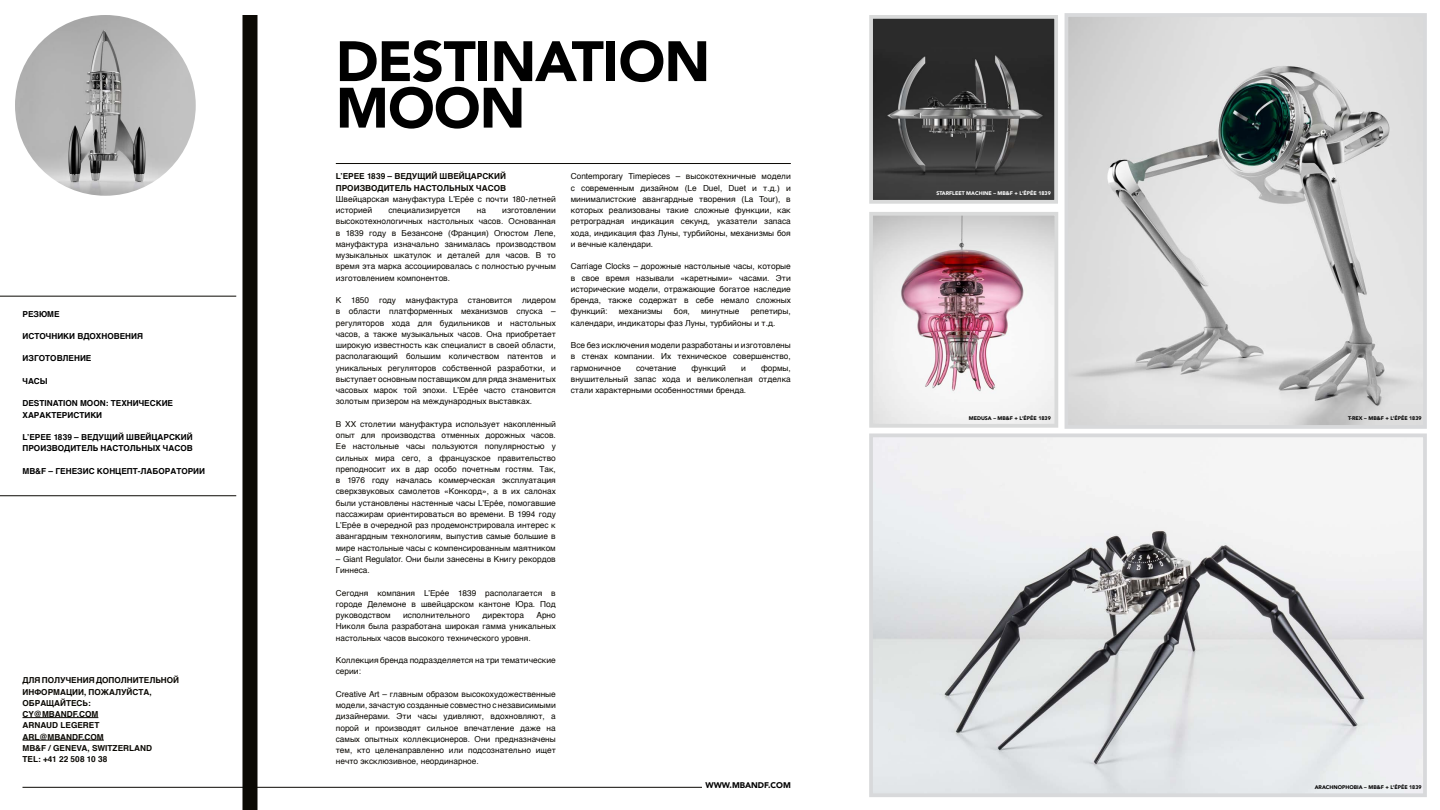
<style>
.page{position:relative;width:1440px;height:810px;background:#fff}
.page>*{position:absolute;margin:0;border:0;box-sizing:border-box;transform-origin:0 0}
.t1{font:900 56.25px/46.5px "Avenir";letter-spacing:-.015em;color:#000}
.t2{font:8.25px/11.2px "Helvetica";color:#0b0904;text-align:justify}
.t3{font:700 8.25px/11.2px "Helvetica";color:#0b0904}
.t4{font:700 8.25px/11.2px "Helvetica";color:#000}
.t5{font:900 8.25px "Avenir";color:#000}
.t6{font:900 5.25px "Avenir LT Std";color:#000}
.t7{font:900 5.25px "Avenir LT Std";color:#fff}
</style>
<div class="page">
<hr style="left:22px;top:787px;width:680px;height:1px;background:#0b0904">
<hr style="left:336px;top:163px;width:455px;height:1px;background:#0b0904">
<img style="left:15px;top:15px;width:181px;height:181px;border-radius:90px">
<div style="left:242px;top:15px;width:15px;height:795px;background:#0b0904"></div>
<hr style="left:0;top:296px;width:236px;height:1px;background:#0b0904">
<hr style="left:0;top:496px;width:236px;height:1px;background:#0b0904">
<hr style="left:22px;top:717px;width:76px;height:1px;background:#0b0904">
<hr style="left:22px;top:740px;width:82px;height:1px;background:#0b0904">
<img style="left:874px;top:439px;width:548px;height:353px">
<div style="left:869px;top:434px;width:558px;height:363px;border:4px solid #d8d9db"></div>
<img style="left:1070px;top:18px;width:352px;height:406px">
<div style="left:1065px;top:13px;width:362px;height:416px;border:4px solid #d8d9db"></div>
<img style="left:874px;top:20px;width:179px;height:179px">
<div style="left:869px;top:15px;width:189px;height:189px;border:4px solid #d9dada"></div>
<img style="left:874px;top:217px;width:179px;height:206px">
<div style="left:869px;top:212px;width:189px;height:216px;border:4px solid #d9dada"></div>
<p class="t4" style="left:22px;top:308px;width:39px">РЕЗЮМЕ</p>
<p class="t4" style="left:22px;top:331px;width:122px">ИСТОЧНИКИ ВДОХНОВЕНИЯ</p>
<p class="t4" style="left:22px;top:353px;width:70px">ИЗГОТОВЛЕНИЕ</p>
<p class="t4" style="left:22px;top:376px;width:27px">ЧАСЫ</p>
<p class="t4" style="left:22px;top:398px;width:152px">DESTINATION MOON: ТЕХНИЧЕСКИЕ<br>ХАРАКТЕРИСТИКИ</p>
<p class="t4" style="left:22px;top:432px;width:172px">L’EPEE 1839 – ВЕДУЩИЙ ШВЕЙЦАРСКИЙ<br>ПРОИЗВОДИТЕЛЬ НАСТОЛЬНЫХ ЧАСОВ</p>
<p class="t4" style="left:22px;top:466px;width:184px">MB&amp;F – ГЕНЕЗИС КОНЦЕПТ-ЛАБОРАТОРИИ</p>
<p class="t3" style="left:22px;top:675px;width:158px">ДЛЯ ПОЛУЧЕНИЯ ДОПОЛНИТЕЛЬНОЙ<br>ИНФОРМАЦИИ, ПОЖАЛУЙСТА,<br>ОБРАЩАЙТЕСЬ:<br>CY@MBANDF.COM<br>ARNAUD LEGERET<br>ARL@MBANDF.COM<br>MB&amp;F / GENEVA, SWITZERLAND<br>TEL: +41 22 508 10 38</p>
<h1 class="t1" style="left:336px;top:37px;width:376px">DESTINATION<br>MOON</h1>
<p class="t3" style="left:336px;top:171px;width:172px">L’EPEE 1839 – ВЕДУЩИЙ ШВЕЙЦАРСКИЙ<br>ПРОИЗВОДИТЕЛЬ НАСТОЛЬНЫХ ЧАСОВ</p>
<p class="t2" style="left:336px;top:194px;width:221px">Швейцарская мануфактура L’Epée с почти 180-летней историей</p>
<p class="t2" style="left:336px;top:205px;width:222px;text-indent:166px">изготовлении высокотехнологичных настольных часов. Основанная в 1839 году в Безансоне (Франция) Огюстом Лепе, мануфактура изначально занималась производством музыкальных шкатулок и деталей для часов. В то время эта марка ассоциировалась с полностью ручным изготовлением компонентов.</p>
<p class="t2" style="left:336px;top:295px;width:221px">К 1850 году мануфактура становится лидером в области платформенных механизмов спуска – регуляторов хода для будильников и настольных часов, а также музыкальных часов. Она приобретает широкую известность как специалист в своей области, располагающий большим количеством патентов и уникальных регуляторов собственной разработки, и выступает основным поставщиком для ряда знаменитых часовых марок той эпохи. L’Epée часто становится золотым призером на международных выставках.</p>
<p class="t2" style="left:336px;top:419px;width:222px">В XX столетии мануфактура использует накопленный опыт для производства отменных дорожных часов.<br>Ее настольные часы пользуются популярностью у сильных мира сего, а французское правительство преподносит их в дар особо почетным гостям. Так, в 1976 году началась коммерческая эксплуатация сверхзвуковых самолетов «Конкорд», а в их салонах были установлены настенные часы L’Epée, помогавшие пассажирам ориентироваться во времени. В 1994 году L’Epée в очередной раз продемонстрировала интерес к авангардным технологиям, выпустив самые большие в мире настольные часы с компенсированным маятником</p>
<p class="t2" style="left:336px;top:554px;width:221px">– Giant Regulator. Они были занесены в Книгу рекордов<br>Гиннеса.</p>
<p class="t2" style="left:336px;top:587px;width:222px">Сегодня компания L’Epée 1839 располагается в городе Делемоне в швейцарском кантоне Юра. Под руководством</p>
<p class="t2" style="left:389px;top:205px;width:74px">специализируется</p>
<p class="t2" style="left:477px;top:205px;width:11px">на</p>
<p class="t2" style="left:336px;top:610px;width:221px;text-indent:201px">Арно Николя была разработана широкая гамма уникальных настольных часов высокого технического уровня.</p>
<p class="t2" style="left:336px;top:655px;width:221px">Коллекция бренда подразделяется на три тематические серии:</p>
<p class="t2" style="left:336px;top:689px;width:221px">Creative Art – главным образом высокохудожественные модели, зачастую созданные совместно с независимыми дизайнерами. Эти часы удивляют, вдохновляют, а порой и производят сильное впечатление даже на самых опытных коллекционеров. Они предназначены тем, кто целенаправленно или подсознательно ищет нечто эксклюзивное, неординарное.</p>
<p class="t2" style="left:403px;top:610px;width:68px">исполнительного</p>
<p class="t2" style="left:483px;top:610px;width:43px">директора</p>
<p class="t2" style="left:571px;top:171px;width:222px">Contemporary Timepieces – высокотехничные модели с современным дизайном (Le Duel, Duet и т.д.) и минималистские авангардные творения (La Tour), в которых реализованы такие сложные функции, как ретроградная индикация секунд, указатели запаса хода, индикация фаз Луны, турбийоны, механизмы боя и вечные календари.</p>
<p class="t2" style="left:571px;top:261px;width:221px">Carriage Clocks – дорожные настольные часы, которые в свое время называли «каретными» часами. Эти исторические модели, отражающие богатое наследие бренда, также содержат в себе немало сложных функций:</p>
<p class="t2" style="left:619px;top:306px;width:45px">механизмы</p>
<p class="t2" style="left:674px;top:306px;width:18px">боя,</p>
<p class="t2" style="left:701px;top:306px;width:40px">минутные</p>
<p class="t2" style="left:571px;top:306px;width:221px;text-indent:180px">репетиры, календари, индикаторы фаз Луны, турбийоны и т.д.</p>
<p class="t2" style="left:571px;top:340px;width:221px">Все без исключения модели разработаны и изготовлены в стенах компании. Их техническое совершенство, гармоничное</p>
<p class="t2" style="left:636px;top:362px;width:42px">сочетание</p>
<p class="t2" style="left:692px;top:362px;width:36px">функций</p>
<p class="t2" style="left:741px;top:362px;width:6px">и</p>
<p class="t2" style="left:571px;top:362px;width:221px;text-indent:190px">формы, внушительный запас хода и великолепная отделка стали характерными особенностями бренда.</p>
<p class="t5" style="left:705px;top:778px;width:87px">WWW.MBANDF.COM</p>
<p class="t7" style="left:936px;top:190px;width:116px">STARFLEET MACHINE – MB&amp;F + L’ÉPÉE 1839</p>
<p class="t6" style="left:969px;top:415px;width:84px">MEDUSA – MB&amp;F + L’ÉPÉE 1839</p>
<p class="t6" style="left:1348px;top:415px;width:75px">T-REX – MB&amp;F + L’ÉPÉE 1839</p>
<p class="t6" style="left:1315px;top:784px;width:108px">ARACHNOPHOBIA – MB&amp;F + L’ÉPÉE 1839</p>
</div>
